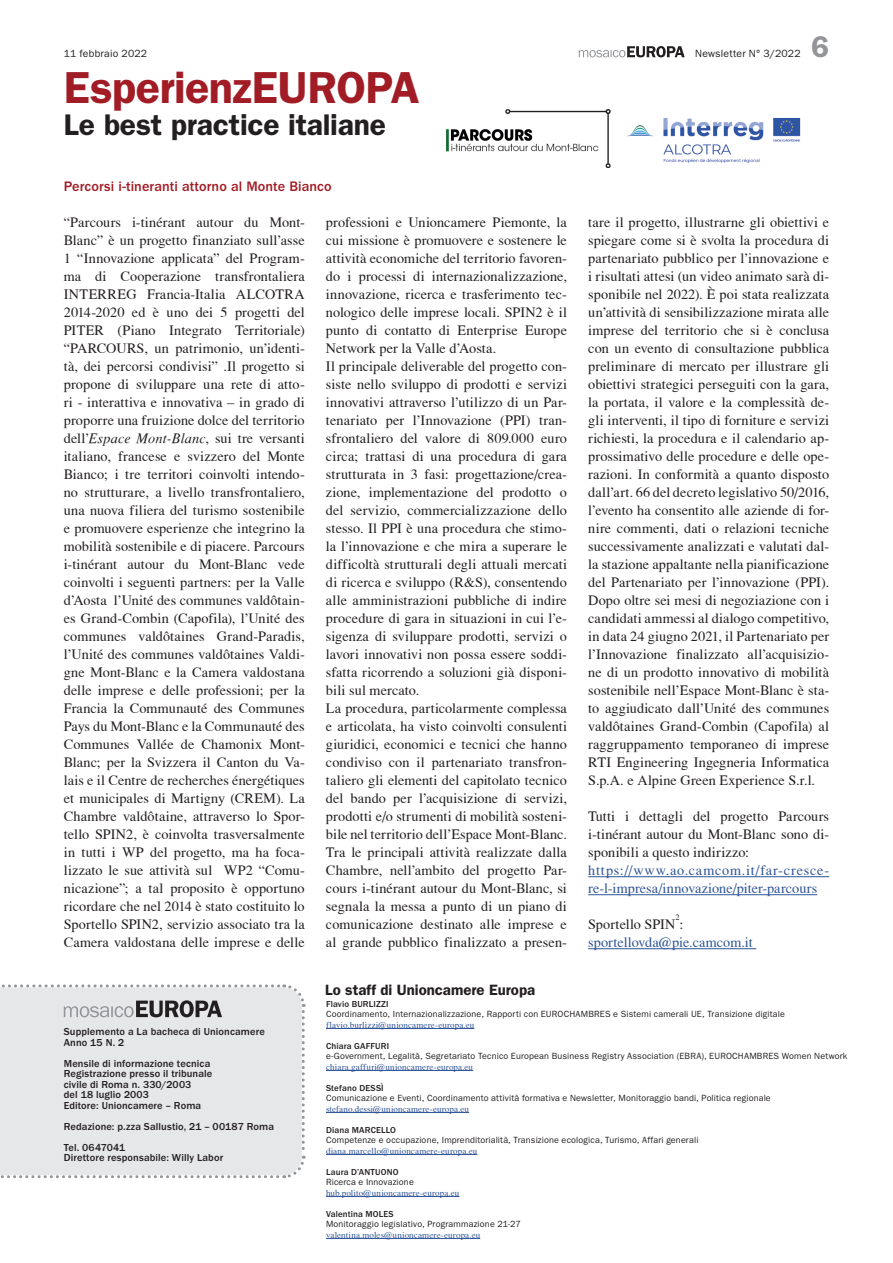
<style>
.page{position:relative;width:893px;height:1263px;background:#fff}
.page>*{position:absolute;margin:0;border:0;box-sizing:border-box;transform-origin:0 0}
.t1{font:600 45px "ITC Franklin Gothic Std";letter-spacing:-.01em;color:#a11c25}
.t2{font:600 30px "ITC Franklin Gothic Std";letter-spacing:-.01em;color:#231f20}
.t3{font:600 30px "ITC Franklin Gothic Std";color:#939598}
.t4{font:600 15px "ITC Franklin Gothic Std";color:#231f20}
.t5{font:14.25px/18px "T Acc LAD";letter-spacing:.005em;color:#231f20;text-align:justify}
.t6{font:14.25px/18px "T Acc LAD";letter-spacing:.01em;color:#2f5496}
.t7{font:500 14.25px "ITC Franklin Gothic Std";letter-spacing:.005em;color:#a11c25}
.t8{font:500 10.5px/10.5px "ITC Franklin Gothic Std";letter-spacing:.01em;color:#231f20}
.t9{font:10.5px "ITC Franklin Gothic Std";letter-spacing:.015em;color:#231f20}
.t10{font:9px "ITC Franklin Gothic Std";letter-spacing:.015em;color:#231f20}
.t11{font:9px "T Acc LAD";letter-spacing:.015em;color:#2f5496}
.t12{font:500 9px "ITC Franklin Gothic Std";letter-spacing:.015em;color:#231f20}
.t13{font:8.25px "T Acc LAD";color:#231f20}
.s1{font-family:"T Acc LAD Italic"}
</style>
<div class="page">
<svg style="left:579px;top:46px;width:106px;height:11px"></svg>
<img style="left:446px;top:109px;width:355px;height:59px">
<svg style="left:0;top:984px;width:306px;height:195px;background:#e2e3e5"></svg>
<hr style="left:588px;top:876px;width:241px;height:1px;background:#2f5496">
<hr style="left:588px;top:894px;width:229px;height:1px;background:#2f5496">
<hr style="left:588px;top:948px;width:168px;height:1px;background:#2f5496">
<hr style="left:326px;top:1028px;width:148px;height:1px;background:#2f5496">
<hr style="left:326px;top:1070px;width:147px;height:1px;background:#2f5496">
<hr style="left:326px;top:1112px;width:143px;height:1px;background:#2f5496">
<hr style="left:326px;top:1154px;width:151px;height:1px;background:#2f5496">
<hr style="left:326px;top:1196px;width:133px;height:1px;background:#2f5496">
<hr style="left:326px;top:1238px;width:154px;height:1px;background:#2f5496">
<p class="t9" style="left:64px;top:48px;width:85px">11 febbraio 2022</p>
<p class="t9" style="left:695px;top:48px;width:107px">Newsletter N° 3/2022</p>
<h1 class="t1" style="left:64px;top:61px;width:357px">EsperienzEUROPA</h1>
<h2 class="t2" style="left:64px;top:107px;width:324px">Le best practice italiane</h2>
<h2 class="t3" style="left:811px;top:29px;width:19px">6</h2>
<p class="t7" style="left:64px;top:178px;width:269px">Percorsi i-tineranti attorno al Monte Bianco</p>
<p class="t5" style="left:64px;top:213px;width:242px">“Parcours i-tinérant autour du Mont-Blanc” è un progetto finanziato sull’asse 1 “Innovazione applicata” del Program&shy;ma di Cooperazione transfrontaliera INTERREG Francia-Italia ALCOTRA 2014-2020 ed è uno dei 5 progetti del PITER (Piano Integrato Territoriale) “PARCOURS, un patrimonio, un’identi&shy;tà, dei percorsi condivisi” .Il progetto si propone di sviluppare una rete di atto&shy;ri - interattiva e innovativa – in grado di proporre una fruizione dolce del territorio dell’<span class="s1">Espace Mont-Blanc</span>, sui tre versanti italiano, francese e svizzero del Monte Bianco; i tre territori coinvolti intendo&shy;no strutturare, a livello transfrontaliero, una nuova filiera del turismo sostenibile e promuovere esperienze che integrino la mobilità sostenibile e di piacere. Parcours i-tinérant autour du Mont-Blanc vede coinvolti i seguenti partners: per la Valle d’Aosta l’Unité des communes valdôtain&shy;es Grand-Combin (Capofila), l’Unité des communes valdôtaines Grand-Paradis, l’Unité des communes valdôtaines Valdi&shy;gne Mont-Blanc e la Camera valdostana delle imprese e delle professioni; per la Francia la Communauté des Communes Pays du Mont-Blanc e la Communauté des Communes Vallée de Chamonix Mont-Blanc; per la Svizzera il Canton du Va&shy;lais e il Centre de recherches énergétiques et municipales di Martigny (CREM). La Chambre valdôtaine, attraverso lo Spor&shy;tello SPIN2, è coinvolta trasversalmente in tutti i WP del progetto, ma ha foca&shy;lizzato le sue attività sul WP2 “Comu&shy;nicazione”; a tal proposito è opportuno ricordare che nel 2014 è stato costituito lo Sportello SPIN2, servizio associato tra la Camera valdostana delle imprese e delle</p>
<p class="t5" style="left:326px;top:213px;width:242px;text-align:left">professioni e Unioncamere Piemonte, la cui missione è promuovere e sostenere le attività economiche del territorio favoren&shy;do i processi di internazionalizzazione, innovazione, ricerca e trasferimento tec&shy;nologico delle imprese locali. SPIN2 è il punto di contatto di Enterprise Europe Network per la Valle d’Aosta.<br>Il principale deliverable del progetto con&shy;siste nello sviluppo di prodotti e servizi innovativi attraverso l’utilizzo di un Par&shy;tenariato per l’Innovazione (PPI) tran&shy;sfrontaliero del valore di 809.000 euro circa; trattasi di una procedura di gara strutturata in 3 fasi: progettazione/crea&shy;zione, implementazione del prodotto o del servizio, commercializzazione dello stesso. Il PPI è una procedura che stimo&shy;la l’innovazione e che mira a superare le difficoltà strutturali degli attuali mercati di ricerca e sviluppo (R&amp;S), consentendo alle amministrazioni pubbliche di indire procedure di gara in situazioni in cui l’e&shy;sigenza di sviluppare prodotti, servizi o lavori innovativi non possa essere soddi&shy;sfatta ricorrendo a soluzioni già disponi&shy;bili sul mercato.<br>La procedura, particolarmente complessa e articolata, ha visto coinvolti consulenti giuridici, economici e tecnici che hanno condiviso con il partenariato transfron&shy;taliero gli elementi del capitolato tecnico del bando per l’acquisizione di servizi, prodotti e/o strumenti di mobilità sosteni&shy;bile nel territorio dell’Espace Mont-Blanc.<br>Tra le principali attività realizzate dalla Chambre, nell’ambito del progetto Par&shy;cours i-tinérant autour du Mont-Blanc, si segnala la messa a punto di un piano di comunicazione destinato alle imprese e al grande pubblico finalizzato a presen-</p>
<p class="t5" style="left:588px;top:213px;width:242px">tare il progetto, illustrarne gli obiettivi e spiegare come si è svolta la procedura di partenariato pubblico per l’innovazione e i risultati attesi (un video animato sarà di&shy;sponibile nel 2022). È poi stata realizzata un’attività di sensibilizzazione mirata alle imprese del territorio che si è conclusa con un evento di consultazione pubblica preliminare di mercato per illustrare gli obiettivi strategici perseguiti con la gara, la portata, il valore e la complessità de&shy;gli interventi, il tipo di forniture e servizi richiesti, la procedura e il calendario ap&shy;prossimativo delle procedure e delle ope&shy;razioni. In conformità a quanto disposto dall’art. 66 del decreto legislativo 50/2016, l’evento ha consentito alle aziende di for&shy;nire commenti, dati o relazioni tecniche successivamente analizzati e valutati dal&shy;la stazione appaltante nella pianificazione del Partenariato per l’innovazione (PPI).<br>Dopo oltre sei mesi di negoziazione con i candidati ammessi al dialogo competitivo, in data 24 giugno 2021, il Partenariato per l’Innovazione finalizzato all’acquisizio&shy;ne di un prodotto innovativo di mobilità sostenibile nell’Espace Mont-Blanc è sta&shy;to aggiudicato dall’Unité des communes valdôtaines Grand-Combin (Capofila) al raggruppamento temporaneo di imprese RTI Engineering Ingegneria Informatica S.p.A. e Alpine Green Experience S.r.l.</p>
<p class="t5" style="left:588px;top:807px;width:242px">Tutti i dettagli del progetto Parcours i-tinérant autour du Mont-Blanc sono di&shy;sponibili a questo indirizzo:</p>
<p class="t6" style="left:588px;top:861px;width:242px">https://www.ao.camcom.it/far-cresce&shy;re-l-impresa/innovazione/piter-parcours</p>
<p class="t5" style="left:588px;top:915px;width:97px">Sportello SPIN :</p>
<p class="t13" style="left:675px;top:912px;width:6px">2</p>
<p class="t6" style="left:588px;top:933px;width:166px">sportellovda@pie.camcom.it</p>
<p class="t8" style="left:64px;top:1027px;width:203px">Supplemento a La bacheca di Unioncamere<br>Anno 15 N. 2</p>
<p class="t8" style="left:64px;top:1058px;width:150px">Mensile di informazione tecnica<br>Registrazione presso il tribunale civile di Roma n. 330/2003<br>del 18 luglio 2003<br>Editore: Unioncamere – Roma</p>
<p class="t8" style="left:64px;top:1116px;width:212px;line-height:21px">Redazione: p.zza Sallustio, 21 – 00187 Roma<br>Tel. 0647041</p>
<p class="t8" style="left:64px;top:1153px;width:161px">Direttore responsabile: Willy Labor</p>
<p class="t4" style="left:325px;top:981px;width:212px">Lo staff di Unioncamere Europa</p>
<p class="t12" style="left:326px;top:998px;width:64px">Flavio BURLIZZI</p>
<p class="t10" style="left:326px;top:1009px;width:460px">Coordinamento, Internazionalizzazione, Rapporti con EUROCHAMBRES e Sistemi camerali UE, Transizione digitale</p>
<p class="t11" style="left:326px;top:1019px;width:150px">flavio.burlizzi@unioncamere-europa.eu</p>
<p class="t12" style="left:326px;top:1040px;width:65px">Chiara GAFFURI</p>
<p class="t10" style="left:326px;top:1051px;width:523px">e-Government, Legalità, Segretariato Tecnico European Business Registry Association (EBRA), EUROCHAMBRES Women Network</p>
<p class="t11" style="left:326px;top:1061px;width:149px">chiara.gaffuri@unioncamere-europa.eu</p>
<p class="t12" style="left:326px;top:1082px;width:59px">Stefano DESSÌ</p>
<p class="t10" style="left:326px;top:1093px;width:446px">Comunicazione e Eventi, Coordinamento attività formativa e Newsletter, Monitoraggio bandi, Politica regionale</p>
<p class="t11" style="left:326px;top:1103px;width:145px">stefano.dessi@unioncamere-europa.eu</p>
<p class="t12" style="left:326px;top:1124px;width:72px">Diana MARCELLO</p>
<p class="t10" style="left:326px;top:1135px;width:374px">Competenze e occupazione, Imprenditorialità, Transizione ecologica, Turismo, Affari generali</p>
<p class="t11" style="left:326px;top:1145px;width:153px">diana.marcello@unioncamere-europa.eu</p>
<p class="t12" style="left:326px;top:1166px;width:74px">Laura D’ANTUONO</p>
<p class="t10" style="left:326px;top:1177px;width:89px">Ricerca e Innovazione</p>
<p class="t11" style="left:326px;top:1187px;width:135px">hub.polito@unioncamere-europa.eu</p>
<p class="t12" style="left:326px;top:1208px;width:69px">Valentina MOLES</p>
<p class="t10" style="left:326px;top:1219px;width:196px">Monitoraggio legislativo, Programmazione 21-27</p>
<p class="t11" style="left:326px;top:1229px;width:156px">valentina.moles@unioncamere-europa.eu</p>
</div>
